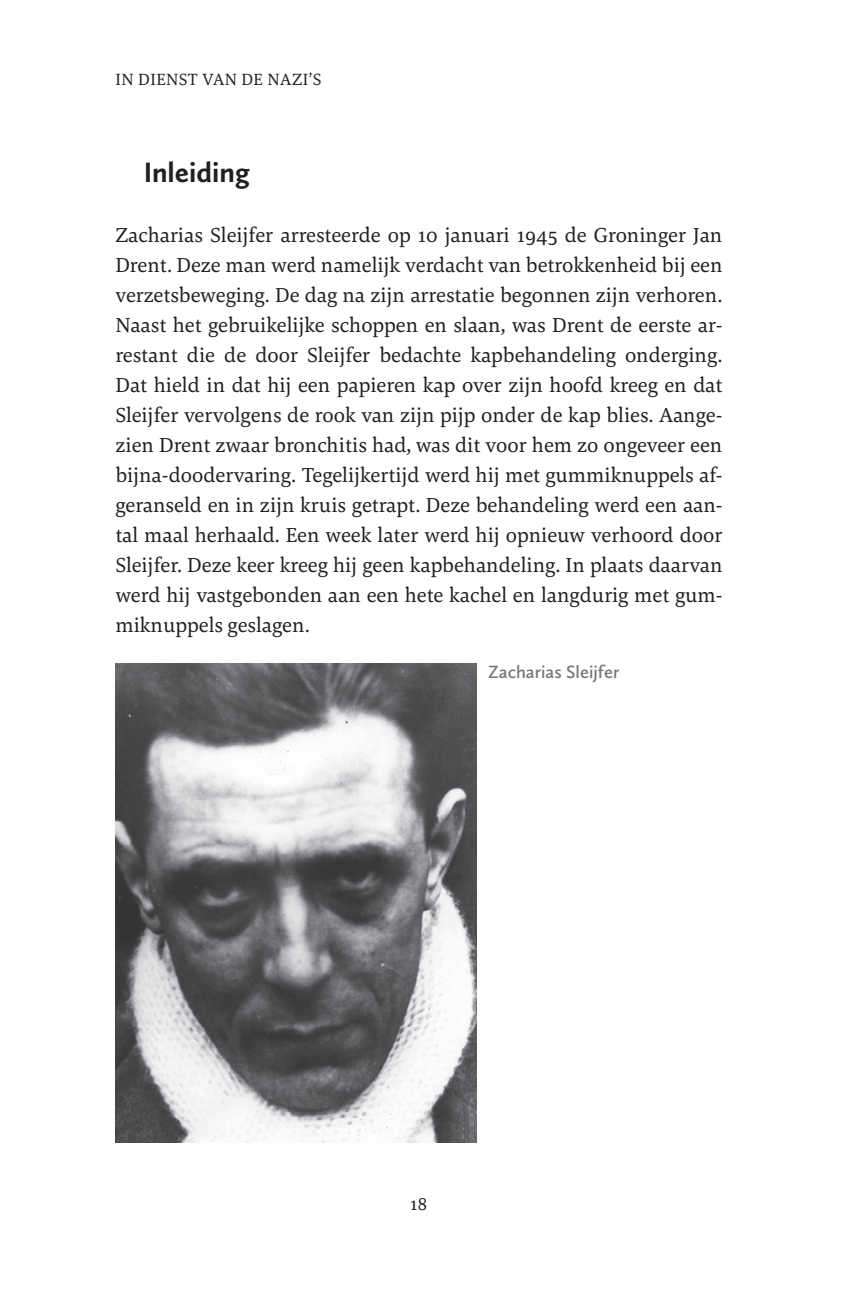
<style>
.page{position:relative;width:851px;height:1293px;background:#fff}
.page>*{position:absolute;margin:0;border:0;box-sizing:border-box;transform-origin:0 0}
.t1{font:700 29px "Calluna Sans";color:#231f20}
.t2{font:21.2px/30px "Carrara";color:#231f20;text-align:justify}
.t3{font:19px "Carrara";color:#231f20}
.t4{font:600 18.4px "Calluna Sans";color:#76787b}
.t5{font:17px "Carrara";letter-spacing:.025em;color:#231f20}
</style>
<div class="page">
<img style="left:115px;top:664px;width:361px;height:477px">
<p class="t5" style="left:115px;top:68px;width:207px">IN DIENST VAN DE NAZI’S</p>
<h1 class="t1" style="left:144px;top:154px;width:108px">Inleiding</h1>
<p class="t2" style="left:115px;top:219px;width:608px">Zacharias Sleijfer arresteerde op 10 januari 1945 de Groninger Jan Drent. Deze man werd namelijk verdacht van betrokkenheid bij een verzetsbeweging. De dag na zijn arrestatie begonnen zijn verhoren.<br>Naast het gebruikelijke schoppen en slaan, was Drent de eerste ar&shy;restant die de door Sleijfer bedachte kapbehandeling onderging.<br>Dat hield in dat hij een papieren kap over zijn hoofd kreeg en dat Sleijfer vervolgens de rook van zijn pijp onder de kap blies. Aange&shy;zien Drent zwaar bronchitis had, was dit voor hem zo ongeveer een bijna-doodervaring. Tegelijkertijd werd hij met gummiknuppels af&shy;geranseld en in zijn kruis getrapt. Deze behandeling werd een aan&shy;tal maal herhaald. Een week later werd hij opnieuw verhoord door Sleijfer. Deze keer kreeg hij geen kapbehandeling. In plaats daarvan werd hij vastgebonden aan een hete kachel en langdurig met gum&shy;miknuppels geslagen.</p>
<p class="t4" style="left:488px;top:660px;width:133px">Zacharias Sleijfer</p>
<p class="t3" style="left:410px;top:1191px;width:19px">18</p>
</div>
